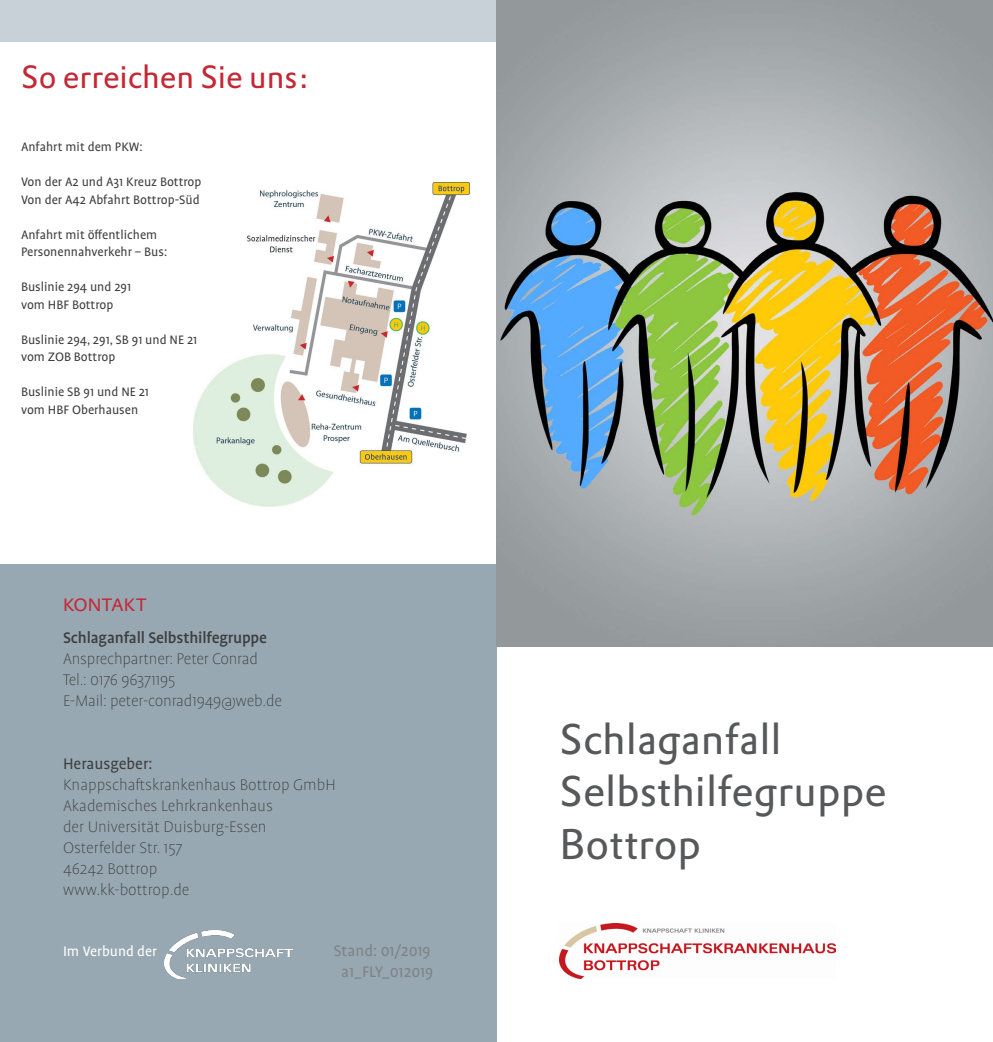
<style>
.page{position:relative;width:993px;height:1042px;background:#fff}
.page>*{position:absolute;margin:0;border:0;box-sizing:border-box;transform-origin:0 0}
.Absatzformat_1{font:42px "DTL Prokyon TOT";color:#57585a}
.Header_II{font:31.5px "DTL Prokyon TOT";color:#c32834}
.t1{font:300 expanded 17.5px "Profile OT";color:#3e3e3f}
.t2{font:500 17.5px "Profile OT";letter-spacing:-.01em;color:#3e3e3f}
.t3{font:17.5px "Profile OT";color:#808285}
.t4{font:17.5px "Profile OT";color:#3e3e3f}
.t5{font:17.5px "DTL Prokyon TOT";color:#c32834}
.t6{font:15.75px "Profile OT";color:#fff}
.t7{font:14px/17.5px "Profile OT";color:#3e3e3f}
</style>
<div class="page">
<img style="left:193px;top:182px;width:276px;height:325px">
<div style="left:0;top:0;width:496px;height:41px;background:#c7d1d7"></div>
<div style="left:0;top:564px;width:496px;height:478px;background:#97a8b2"></div>
<img style="left:559px;top:923px;width:276px;height:56px">
<img style="left:164px;top:931px;width:129px;height:48px">
<img style="left:496px;top:0;width:496px;height:646px">
<p class="Header_II" style="left:21px;top:56px;width:290px">So erreichen Sie uns:</p>
<p class="t7" style="left:21px;top:139px;width:123px">Anfahrt mit dem PKW:</p>
<p class="t7" style="left:21px;top:174px;width:182px">Von der A2 und A31 Kreuz Bottrop</p>
<p class="t7" style="left:21px;top:191px;width:180px">Von der A42 Abfahrt Bottrop-Süd</p>
<p class="t7" style="left:21px;top:226px;width:138px">Anfahrt mit öffentlichem</p>
<p class="t7" style="left:21px;top:244px;width:148px">Personennahverkehr – Bus:</p>
<p class="t7" style="left:21px;top:279px;width:112px">Buslinie 294 und 291 vom HBF Bottrop</p>
<p class="t7" style="left:21px;top:331px;width:178px">Buslinie 294, 291, SB 91 und NE 21 vom ZOB Bottrop</p>
<p class="t7" style="left:21px;top:384px;width:129px">Buslinie SB 91 und NE 21</p>
<p class="t7" style="left:21px;top:401px;width:119px">vom HBF Oberhausen</p>
<p class="t5" style="left:63px;top:594px;width:85px">KONTAKT</p>
<p class="t2" style="left:63px;top:628px;width:205px">Schlaganfall Selbsthilfegruppe</p>
<p class="t1" style="left:63px;top:650px;width:196px">Ansprechpartner: Peter Conrad</p>
<p class="t1" style="left:63px;top:671px;width:114px">Tel.: 0176 96371195</p>
<p class="t1" style="left:63px;top:692px;width:220px">E-Mail: peter-conrad1949@web.de</p>
<p class="t4" style="left:63px;top:754px;width:91px">Herausgeber:</p>
<p class="t1" style="left:63px;top:776px;width:274px">Knappschaftskrankenhaus Bottrop GmbH</p>
<p class="t1" style="left:63px;top:797px;width:211px">Akademisches Lehrkrankenhaus</p>
<p class="t1" style="left:63px;top:818px;width:205px">der Universität Duisburg-Essen</p>
<p class="t1" style="left:63px;top:839px;width:121px">Osterfelder Str. 157</p>
<p class="t1" style="left:63px;top:860px;width:96px">46242 Bottrop</p>
<p class="t1" style="left:63px;top:881px;width:128px">www.kk-bottrop.de</p>
<p class="t6" style="left:63px;top:943px;width:95px">Im Verbund der</p>
<p class="t3" style="left:333px;top:941px;width:99px">Stand: 01/2019</p>
<p class="t3" style="left:341px;top:962px;width:94px">a1_FLY_012019</p>
<p class="Absatzformat_1" style="left:559px;top:712px;width:224px">Schlaganfall</p>
<p class="Absatzformat_1" style="left:559px;top:764px;width:328px">Selbsthilfegruppe</p>
<p class="Absatzformat_1" style="left:559px;top:817px;width:143px">Bottrop</p>
</div>
